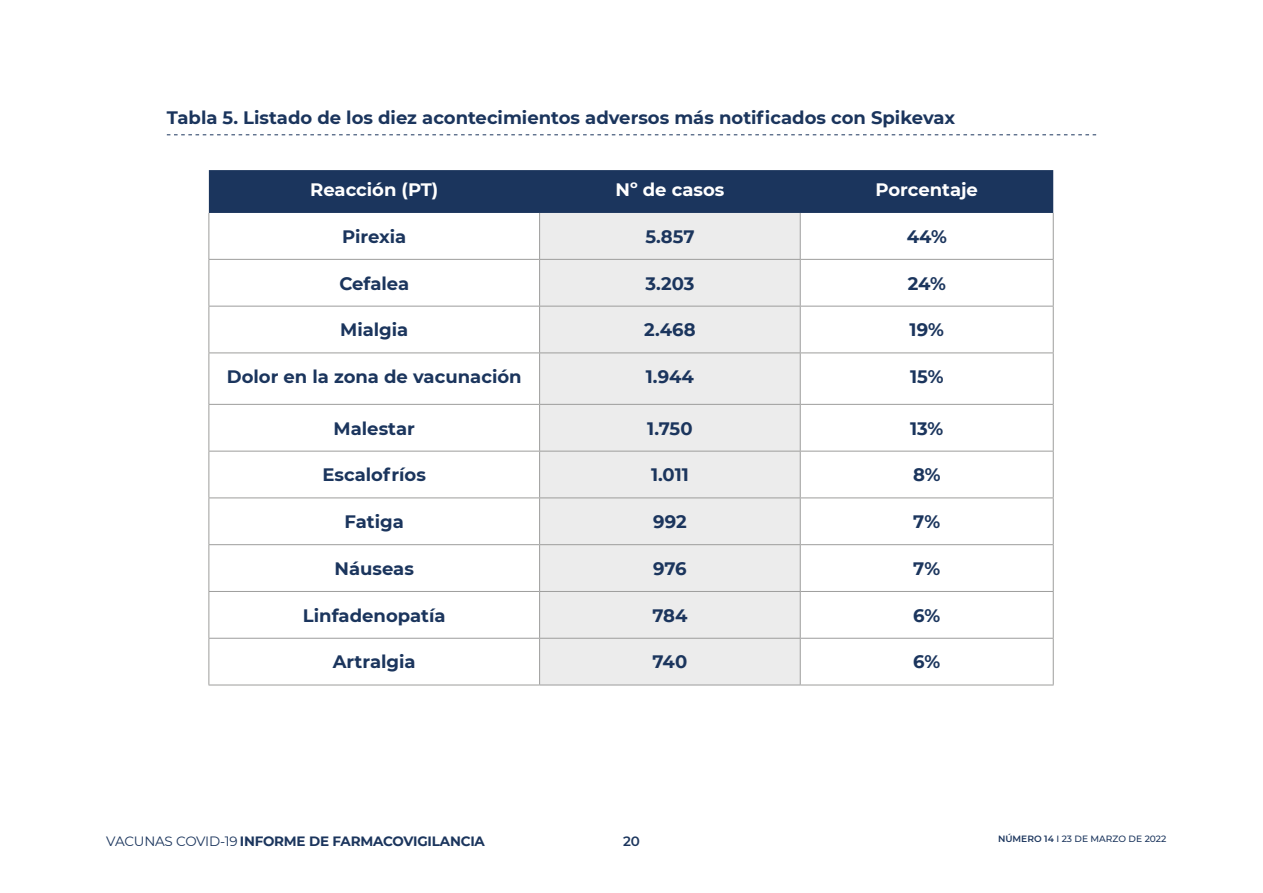
<style>
.page{position:relative;width:1263px;height:893px;background:#fff}
.page>*{position:absolute;margin:0;border:0;box-sizing:border-box;transform-origin:0 0}
.t1{font:700 18px "Montserrat";color:#1b355d}
.t2{font:700 18px "Montserrat";color:#fff}
.t3{font:700 13.5px "Montserrat";letter-spacing:-.015em;color:#1b355d}
.t4{font:600 13.5px "Montserrat";color:#1b355d}
.t5{font:500 9.15px "Montserrat";color:#1b355d}
.s1{font-weight:400}
.s2{font-weight:600}
</style>
<div class="page">
<div style="left:209px;top:170px;width:844px;height:43px;background:#1b355d"></div>
<div style="left:540px;top:213px;width:260px;height:46px;background:#ececec"></div>
<div style="left:540px;top:259px;width:260px;height:47px;background:#ececec"></div>
<div style="left:540px;top:306px;width:260px;height:47px;background:#ececec"></div>
<div style="left:540px;top:354px;width:260px;height:331px;background:#ececec"></div>
<hr style="left:1053px;top:639px;width:1px;height:46px;background:#9d9d9c">
<hr style="left:800px;top:685px;width:253px;height:1px;background:#9d9d9c">
<hr style="left:1053px;top:213px;width:1px;height:46px;background:#9d9d9c">
<hr style="left:208px;top:259px;width:332px;height:1px;background:#9d9d9c">
<hr style="left:540px;top:259px;width:260px;height:1px;background:#9d9d9c">
<hr style="left:800px;top:259px;width:253px;height:1px;background:#9d9d9c">
<hr style="left:1053px;top:260px;width:1px;height:46px;background:#9d9d9c">
<hr style="left:208px;top:306px;width:332px;height:1px;background:#9d9d9c">
<hr style="left:540px;top:306px;width:260px;height:1px;background:#9d9d9c">
<hr style="left:800px;top:306px;width:253px;height:1px;background:#9d9d9c">
<hr style="left:1053px;top:306px;width:1px;height:47px;background:#9d9d9c">
<hr style="left:208px;top:353px;width:332px;height:1px;background:#9d9d9c">
<hr style="left:540px;top:353px;width:260px;height:1px;background:#9d9d9c">
<hr style="left:800px;top:353px;width:253px;height:1px;background:#9d9d9c">
<hr style="left:1053px;top:353px;width:1px;height:51px;background:#9d9d9c">
<hr style="left:208px;top:404px;width:332px;height:1px;background:#9d9d9c">
<hr style="left:540px;top:404px;width:260px;height:1px;background:#9d9d9c">
<hr style="left:800px;top:404px;width:253px;height:1px;background:#9d9d9c">
<hr style="left:1053px;top:405px;width:1px;height:46px;background:#9d9d9c">
<hr style="left:208px;top:451px;width:332px;height:1px;background:#9d9d9c">
<hr style="left:540px;top:451px;width:260px;height:1px;background:#9d9d9c">
<hr style="left:800px;top:451px;width:253px;height:1px;background:#9d9d9c">
<hr style="left:1053px;top:451px;width:1px;height:46px;background:#9d9d9c">
<hr style="left:208px;top:497px;width:332px;height:1px;background:#9d9d9c">
<hr style="left:540px;top:497px;width:260px;height:1px;background:#9d9d9c">
<hr style="left:800px;top:497px;width:253px;height:1px;background:#9d9d9c">
<hr style="left:1053px;top:498px;width:1px;height:46px;background:#9d9d9c">
<hr style="left:208px;top:544px;width:332px;height:1px;background:#9d9d9c">
<hr style="left:540px;top:544px;width:260px;height:1px;background:#9d9d9c">
<hr style="left:800px;top:544px;width:253px;height:1px;background:#9d9d9c">
<hr style="left:1053px;top:545px;width:1px;height:46px;background:#9d9d9c">
<hr style="left:208px;top:591px;width:332px;height:1px;background:#9d9d9c">
<hr style="left:540px;top:591px;width:260px;height:1px;background:#9d9d9c">
<hr style="left:800px;top:591px;width:253px;height:1px;background:#9d9d9c">
<hr style="left:1053px;top:592px;width:1px;height:46px;background:#9d9d9c">
<hr style="left:208px;top:638px;width:332px;height:1px;background:#9d9d9c">
<hr style="left:540px;top:638px;width:260px;height:1px;background:#9d9d9c">
<hr style="left:800px;top:638px;width:253px;height:1px;background:#9d9d9c">
<hr style="left:208px;top:213px;width:1px;height:46px;background:#9d9d9c">
<hr style="left:208px;top:260px;width:1px;height:46px;background:#9d9d9c">
<hr style="left:208px;top:306px;width:1px;height:47px;background:#9d9d9c">
<hr style="left:208px;top:353px;width:1px;height:51px;background:#9d9d9c">
<hr style="left:208px;top:405px;width:1px;height:46px;background:#9d9d9c">
<hr style="left:208px;top:451px;width:1px;height:46px;background:#9d9d9c">
<hr style="left:208px;top:498px;width:1px;height:46px;background:#9d9d9c">
<hr style="left:208px;top:545px;width:1px;height:46px;background:#9d9d9c">
<hr style="left:208px;top:592px;width:1px;height:46px;background:#9d9d9c">
<hr style="left:208px;top:639px;width:1px;height:46px;background:#9d9d9c">
<hr style="left:208px;top:685px;width:332px;height:1px;background:#9d9d9c">
<hr style="left:539px;top:213px;width:1px;height:46px;background:#9d9d9c">
<hr style="left:800px;top:213px;width:1px;height:46px;background:#9d9d9c">
<hr style="left:539px;top:260px;width:1px;height:46px;background:#9d9d9c">
<hr style="left:800px;top:260px;width:1px;height:46px;background:#9d9d9c">
<hr style="left:539px;top:306px;width:1px;height:47px;background:#9d9d9c">
<hr style="left:800px;top:306px;width:1px;height:47px;background:#9d9d9c">
<hr style="left:539px;top:353px;width:1px;height:51px;background:#9d9d9c">
<hr style="left:800px;top:353px;width:1px;height:51px;background:#9d9d9c">
<hr style="left:539px;top:405px;width:1px;height:46px;background:#9d9d9c">
<hr style="left:800px;top:405px;width:1px;height:46px;background:#9d9d9c">
<hr style="left:539px;top:451px;width:1px;height:46px;background:#9d9d9c">
<hr style="left:800px;top:451px;width:1px;height:46px;background:#9d9d9c">
<hr style="left:539px;top:498px;width:1px;height:46px;background:#9d9d9c">
<hr style="left:800px;top:498px;width:1px;height:46px;background:#9d9d9c">
<hr style="left:539px;top:545px;width:1px;height:46px;background:#9d9d9c">
<hr style="left:800px;top:545px;width:1px;height:46px;background:#9d9d9c">
<hr style="left:539px;top:592px;width:1px;height:46px;background:#9d9d9c">
<hr style="left:800px;top:592px;width:1px;height:46px;background:#9d9d9c">
<hr style="left:539px;top:639px;width:1px;height:46px;background:#9d9d9c">
<hr style="left:800px;top:639px;width:1px;height:46px;background:#9d9d9c">
<hr style="left:540px;top:685px;width:260px;height:1px;background:#9d9d9c">
<svg style="left:167px;top:134px;width:929px;height:1px"></svg>
<p class="t1" style="left:167px;top:104px;width:790px">Tabla 5. Listado de los diez acontecimientos adversos más notificados con Spikevax</p>
<p class="t2" style="left:310px;top:177px;width:130px">Reacción (PT)</p>
<p class="t2" style="left:615px;top:177px;width:110px">Nº de casos</p>
<p class="t2" style="left:875px;top:177px;width:104px">Porcentaje</p>
<p class="t1" style="left:342px;top:223px;width:66px">Pirexia</p>
<p class="t1" style="left:645px;top:223px;width:51px">5.857</p>
<p class="t1" style="left:907px;top:223px;width:42px">44%</p>
<p class="t1" style="left:339px;top:270px;width:71px">Cefalea</p>
<p class="t1" style="left:645px;top:270px;width:50px">3.203</p>
<p class="t1" style="left:908px;top:270px;width:40px">24%</p>
<p class="t1" style="left:340px;top:317px;width:70px">Mialgia</p>
<p class="t1" style="left:644px;top:317px;width:53px">2.468</p>
<p class="t1" style="left:910px;top:317px;width:36px">19%</p>
<p class="t1" style="left:227px;top:364px;width:296px">Dolor en la zona de vacunación</p>
<p class="t1" style="left:646px;top:364px;width:50px">1.944</p>
<p class="t1" style="left:910px;top:364px;width:35px">15%</p>
<p class="t1" style="left:334px;top:415px;width:83px">Malestar</p>
<p class="t1" style="left:647px;top:415px;width:47px">1.750</p>
<p class="t1" style="left:910px;top:415px;width:35px">13%</p>
<p class="t1" style="left:323px;top:462px;width:105px">Escalofríos</p>
<p class="t1" style="left:651px;top:462px;width:39px">1.011</p>
<p class="t1" style="left:913px;top:462px;width:29px">8%</p>
<p class="t1" style="left:345px;top:509px;width:61px">Fatiga</p>
<p class="t1" style="left:653px;top:509px;width:35px">992</p>
<p class="t1" style="left:913px;top:509px;width:29px">7%</p>
<p class="t1" style="left:335px;top:555px;width:81px">Náuseas</p>
<p class="t1" style="left:653px;top:555px;width:35px">976</p>
<p class="t1" style="left:913px;top:555px;width:29px">7%</p>
<p class="t1" style="left:303px;top:602px;width:144px">Linfadenopatía</p>
<p class="t1" style="left:652px;top:602px;width:37px">784</p>
<p class="t1" style="left:913px;top:602px;width:28px">6%</p>
<p class="t1" style="left:333px;top:649px;width:84px">Artralgia</p>
<p class="t1" style="left:653px;top:649px;width:36px">740</p>
<p class="t1" style="left:913px;top:649px;width:28px">6%</p>
<p class="t3" style="left:106px;top:831px;width:380px"><span class="s1">VACUNAS COVID-19</span> INFORME DE FARMACOVIGILANCIA</p>
<p class="t4" style="left:623px;top:831px;width:18px">20</p>
<p class="t5" style="left:998px;top:832px;width:170px"><span class="s2">NÚMERO 14</span> I 23 DE MARZO DE 2022</p>
</div>
